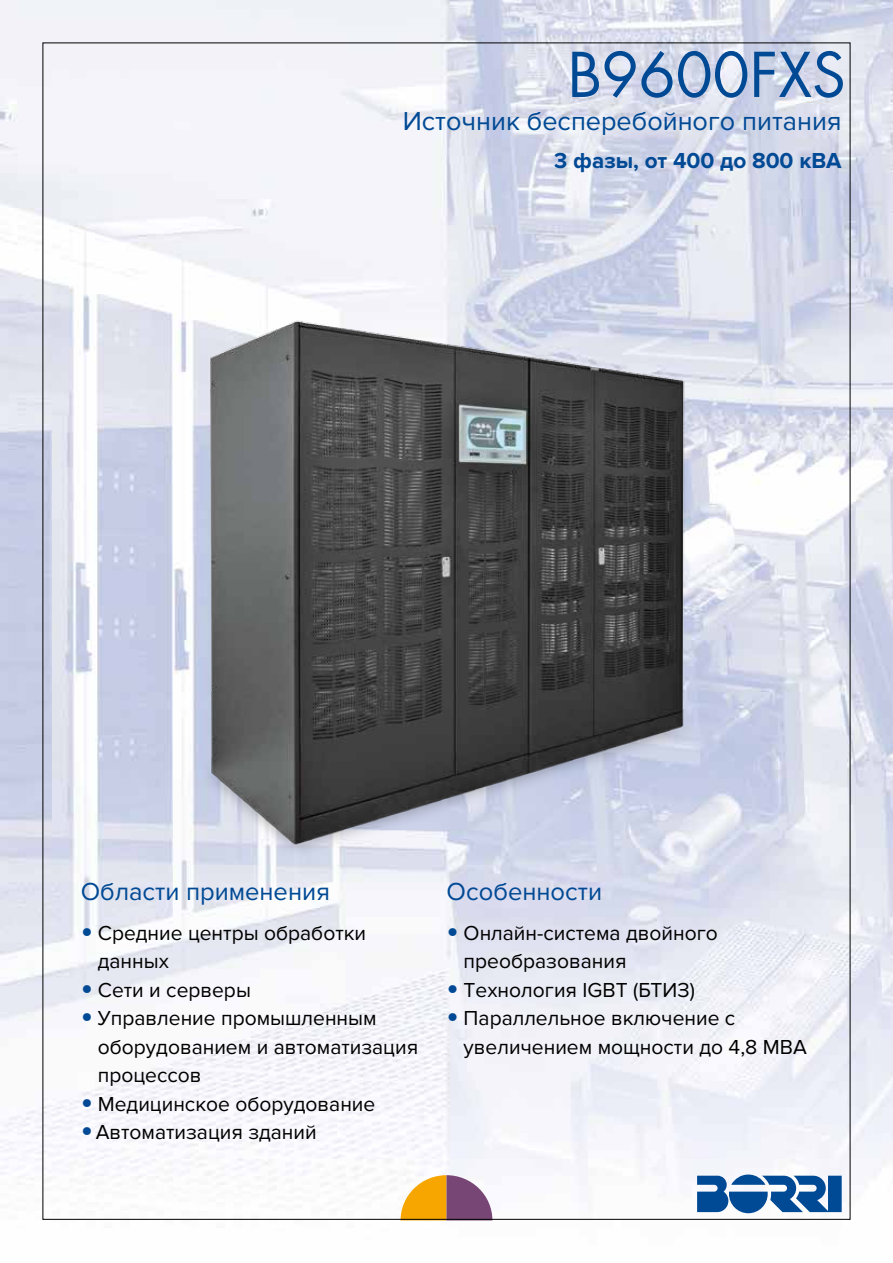
<style>
.page{position:relative;width:893px;height:1263px;background:#fff}
.page>*{position:absolute;margin:0;border:0;box-sizing:border-box;transform-origin:0 0}
.t1{font:60px "Futura Std";color:#004994}
.t2{font:27px "Proxima Nova";color:#004994}
.t3{font:25.5px "Proxima Nova";color:#004994}
.t4{font:700 22.5px "Proxima Nova";color:#004994}
.t5{font:21px/28.5px "Proxima Nova";color:#000}
.s1{font-family:"Futura Std";color:#004994}
</style>
<div class="page">
<img style="left:0;top:0;width:893px;height:1221px">
<svg style="left:401px;top:1175px;width:91px;height:43px"></svg>
<svg style="left:697px;top:1174px;width:145px;height:39px"></svg>
<img style="left:184px;top:312px;width:523px;height:556px">
<h1 class="t1" style="left:568px;top:37px;width:279px">B9600FXS</h1>
<p class="t2" style="left:403px;top:106px;width:440px">Источник бесперебойного питания</p>
<p class="t4" style="left:554px;top:147px;width:289px">3 фазы, от 400 до 800 кВА</p>
<p class="t3" style="left:81px;top:877px;width:251px">Области применения</p>
<p class="t5" style="left:98px;top:919px;width:270px;text-indent:-17px"><span class="s1">•</span> Средние центры обработки данных</p>
<p class="t5" style="left:81px;top:976px;width:172px"><span class="s1">•</span> Сети и серверы</p>
<p class="t5" style="left:98px;top:1004px;width:322px;text-indent:-17px"><span class="s1">•</span> Управление промышленным оборудованием и автоматизация процессов</p>
<p class="t5" style="left:81px;top:1089px;width:296px"><span class="s1">•</span> Медицинское оборудование</p>
<p class="t5" style="left:81px;top:1118px;width:237px"><span class="s1">•</span>Автоматизация зданий</p>
<p class="t3" style="left:447px;top:877px;width:157px">Особенности</p>
<p class="t5" style="left:464px;top:919px;width:256px;text-indent:-17px"><span class="s1">•</span> Онлайн-система двойного преобразования</p>
<p class="t5" style="left:447px;top:976px;width:250px"><span class="s1">•</span> Технология IGBT (БТИЗ)</p>
<p class="t5" style="left:464px;top:1004px;width:345px;text-indent:-17px"><span class="s1">•</span> Параллельное включение с увеличением мощности до 4,8 МВА</p>
</div>
